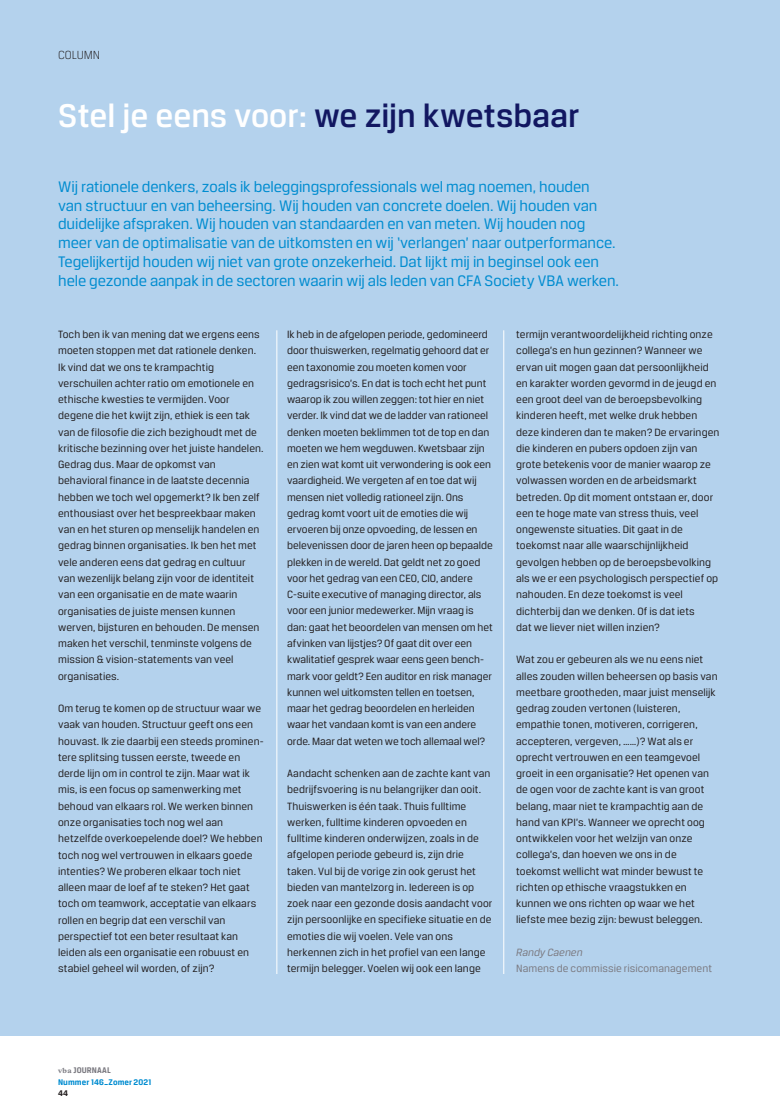
<style>
.page{position:relative;width:780px;height:1117px;background:#fff}
.page>*{position:absolute;margin:0;border:0;box-sizing:border-box;transform-origin:0 0}
.t1{font:500 35px "CFA Breuer Text";color:#fff}
.t2{font:16.25px/18.8px "CFA Breuer Text";letter-spacing:-.01em;color:#008cd0}
.t3{font:300 12.5px "CFA Breuer Text";letter-spacing:-.01em;color:#231f20}
.t4{font:11.25px/16.2px "CFA Breuer Text";letter-spacing:.005em;color:#231f20}
.t5{font:11.25px "CFA Breuer Text";letter-spacing:.005em;color:#7b7a81}
.t6{font:italic 11.25px "CFA Breuer Text";color:#7b7a81}
.t7{font:700 8.75px/11.2px "CFA Breuer Text";letter-spacing:.01em;color:#008cd0}
.t8{font:700 8.75px "CFA Breuer Text";color:#231f20}
.s1{color:#121761}
.s2{font-family:"Plantin";font-size:7.5px;color:#7b7a81}
.s3{color:#7b7a81}
</style>
<div class="page">
<div style="left:0;top:0;width:779px;height:1035px;background:#b4d2ed"></div>
<hr style="left:276px;top:330px;width:1px;height:643px;background:#fff">
<hr style="left:503px;top:330px;width:1px;height:643px;background:#fff">
<p class="t3" style="left:58px;top:48px;width:46px">SCRIPTIE</p>
<p class="t3" style="left:58px;top:48px;width:43px">COLUMN</p>
<h1 class="t1" style="left:58px;top:96px;width:523px">Stel je eens voor: <span class="s1">we zijn kwetsbaar</span></h1>
<p class="t2" style="left:58px;top:177px;width:562px">Wij rationele denkers, zoals ik beleggingsprofessionals wel mag noemen, houden<br>van structuur en van beheersing. Wij houden van concrete doelen. Wij houden van duidelijke afspraken. Wij houden van standaarden en van meten. Wij houden nog meer van de optimalisatie van de uitkomsten en wij ‘verlangen’ naar outperformance.<br>Tegelijkertijd houden wij niet van grote onzekerheid. Dat lijkt mij in beginsel ook een hele gezonde aanpak in de sectoren waarin wij als leden van CFA Society VBA werken.</p>
<p class="t4" style="left:58px;top:326px;width:207px">Toch ben ik van mening dat we ergens eens moeten stoppen met dat rationele denken.<br>Ik vind dat we ons te krampachtig verschuilen achter ratio om emotionele en ethische kwesties te vermijden. Voor degene die het kwijt zijn, ethiek is een tak van de filosofie die zich bezighoudt met de kritische bezinning over het juiste handelen.<br>Gedrag dus. Maar de opkomst van behavioral finance in de laatste decennia hebben we toch wel opgemerkt? Ik ben zelf enthousiast over het bespreekbaar maken van en het sturen op menselijk handelen en gedrag binnen organisaties. Ik ben het met vele anderen eens dat gedrag en cultuur van wezenlijk belang zijn voor de identiteit van een organisatie en de mate waarin organisaties de juiste mensen kunnen werven, bijsturen en behouden. De mensen maken het verschil, tenminste volgens de mission &amp; vision-statements van veel organisaties.</p>
<p class="t4" style="left:58px;top:700px;width:207px">Om terug te komen op de structuur waar we vaak van houden. Structuur geeft ons een houvast. Ik zie daarbij een steeds prominen&shy;tere splitsing tussen eerste, tweede en derde lijn om in control te zijn. Maar wat ik mis, is een focus op samenwerking met behoud van elkaars rol. We werken binnen onze organisaties toch nog wel aan hetzelfde overkoepelende doel? We hebben toch nog wel vertrouwen in elkaars goede intenties? We proberen elkaar toch niet alleen maar de loef af te steken? Het gaat toch om teamwork, acceptatie van elkaars rollen en begrip dat een verschil van perspectief tot een beter resultaat kan leiden als een organisatie een robuust en stabiel geheel wil worden, of zijn?</p>
<p class="t4" style="left:287px;top:326px;width:207px">Ik heb in de afgelopen periode, gedomineerd door thuiswerken, regelmatig gehoord dat er een taxonomie zou moeten komen voor gedragsrisico’s. En dat is toch echt het punt waarop ik zou willen zeggen: tot hier en niet verder. Ik vind dat we de ladder van rationeel denken moeten beklimmen tot de top en dan moeten we hem wegduwen. Kwetsbaar zijn en zien wat komt uit verwondering is ook een vaardigheid. We vergeten af en toe dat wij mensen niet volledig rationeel zijn. Ons gedrag komt voort uit de emoties die wij ervoeren bij onze opvoeding, de lessen en belevenissen door de jaren heen op bepaalde plekken in de wereld. Dat geldt net zo goed voor het gedrag van een CEO, CIO, andere C-suite executive of managing director, als voor een junior medewerker. Mijn vraag is dan: gaat het beoordelen van mensen om het afvinken van lijstjes? Of gaat dit over een kwalitatief gesprek waar eens geen bench&shy;mark voor geldt? Een auditor en risk manager kunnen wel uitkomsten tellen en toetsen, maar het gedrag beoordelen en herleiden waar het vandaan komt is van een andere orde. Maar dat weten we toch allemaal wel?</p>
<p class="t4" style="left:287px;top:765px;width:207px">Aandacht schenken aan de zachte kant van bedrijfsvoering is nu belangrijker dan ooit.<br>Thuiswerken is één taak. Thuis fulltime werken, fulltime kinderen opvoeden en fulltime kinderen onderwijzen, zoals in de afgelopen periode gebeurd is, zijn drie taken. Vul bij de vorige zin ook gerust het bieden van mantelzorg in. Iedereen is op zoek naar een gezonde dosis aandacht voor zijn persoonlijke en specifieke situatie en de emoties die wij voelen. Vele van ons herkennen zich in het profiel van een lange termijn belegger. Voelen wij ook een lange</p>
<p class="t4" style="left:516px;top:326px;width:205px">termijn verantwoordelijkheid richting onze collega’s en hun gezinnen? Wanneer we ervan uit mogen gaan dat persoonlijkheid en karakter worden gevormd in de jeugd en een groot deel van de beroepsbevolking kinderen heeft, met welke druk hebben deze kinderen dan te maken? De ervaringen die kinderen en pubers opdoen zijn van grote betekenis voor de manier waarop ze volwassen worden en de arbeidsmarkt betreden. Op dit moment ontstaan er, door een te hoge mate van stress thuis, veel ongewenste situaties. Dit gaat in de toekomst naar alle waarschijnlijkheid gevolgen hebben op de beroepsbevolking als we er een psychologisch perspectief op nahouden. En deze toekomst is veel dichterbij dan we denken. Of is dat iets<br>dat we liever niet willen inzien?</p>
<p class="t4" style="left:516px;top:651px;width:203px">Wat zou er gebeuren als we nu eens niet alles zouden willen beheersen op basis van meetbare grootheden, maar juist menselijk gedrag zouden vertonen (luisteren, empathie tonen, motiveren, corrigeren, accepteren, vergeven, ……)? Wat als er oprecht vertrouwen en een teamgevoel groeit in een organisatie? Het openen van de ogen voor de zachte kant is van groot belang, maar niet te krampachtig aan de hand van KPI’s. Wanneer we oprecht oog ontwikkelen voor het welzijn van onze collega’s, dan hoeven we ons in de toekomst wellicht wat minder bewust te richten op ethische vraagstukken en kunnen we ons richten op waar we het liefste mee bezig zijn: bewust beleggen.</p>
<p class="t6" style="left:516px;top:945px;width:68px">Randy Caenen</p>
<p class="t5" style="left:516px;top:962px;width:197px">Namens de commissie risicomanagement</p>
<p class="t7" style="left:58px;top:1064px;width:95px"><span class="s2">vba</span> <span class="s3">JOURNAAL<br></span>Nummer 146_Zomer 2021</p>
<p class="t8" style="left:58px;top:1087px;width:12px">44</p>
</div>
